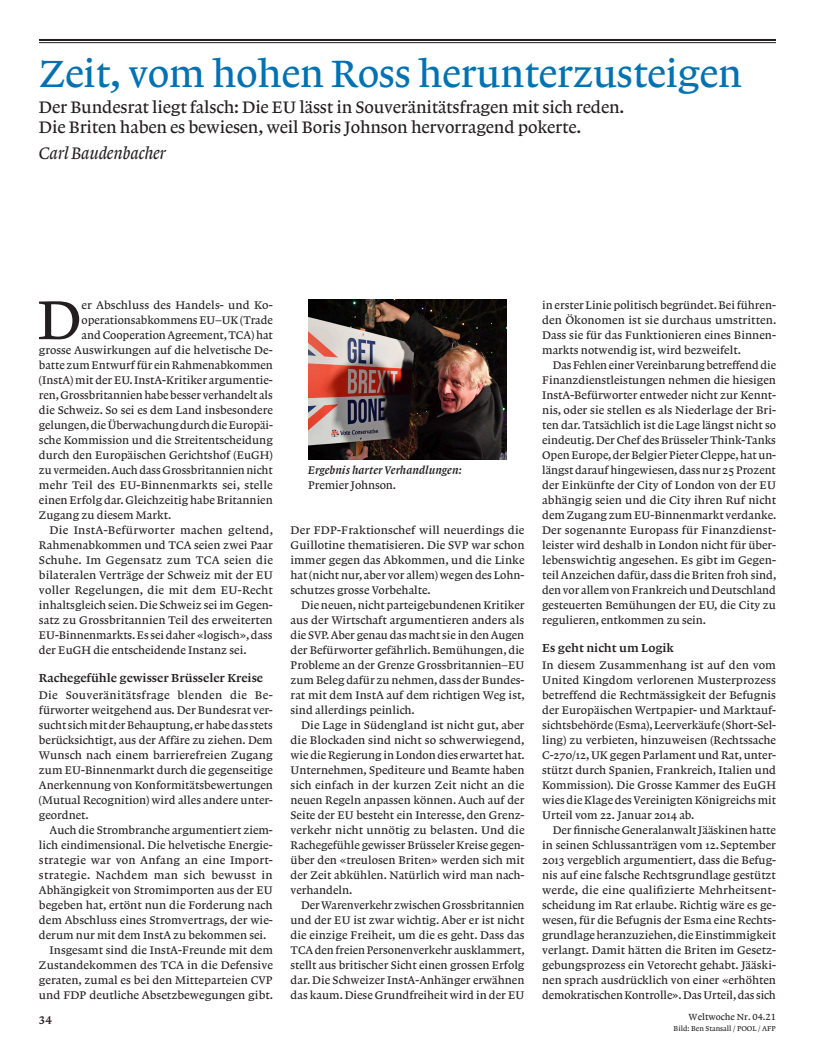
<style>
.page{position:relative;width:815px;height:1063px;background:#fff}
.page>*{position:absolute;margin:0;border:0;box-sizing:border-box;transform-origin:0 0}
.A_LT_OHNE_EZ_INITIAL{font:57.62px "Lexicon No 1 Roman A Txt";color:#231f20}
.B_TIT_GROSS_x04{font:40px "Lexicon No 1 Roman A Tab";letter-spacing:-.01em;color:#0072b2}
.B_UNTERZEILE_GES_14{font:17.5px/20px "Lexicon No 1 Roman A Tab";letter-spacing:-.01em;color:#231f20}
.B_UNTERZEILE_GES_14-2{font:17.5px "Lexicon No 1 Italic A Txt";letter-spacing:-.01em;color:#231f20}
.A_ZWISCHENTITEL_x09{font:12.25px "Lexicon No 1 Roman C Txt";color:#231f20}
.A_LT_MIT_EZ_9_3_x08{font:11.62px/15px "Lexicon No 1 Roman A Txt";color:#231f20;text-align:justify}
.A_LT_OHNE_EZ_x08{font:11.62px/15px "Lexicon No 1 Roman A Txt";color:#231f20;text-align:justify}
.A_LT_OHNE_EZ_INITIAL-2{font:11.62px "Lexicon No 1 Roman A Txt";color:#231f20}
.A_BILDLEGENDE_x11{font:11.62px/15px "Lexicon No 1 Italic C Tab";letter-spacing:.005em;color:#231f20}
.t1{font:11.62px "Lexicon No 1 Roman C Tab";color:#231f20}
.t2{font:9.38px "Lexicon No 1 Roman A Tab";color:#231f20}
._0_CREDITx12{font:7.5px "Lexicon No 1 Roman A Tab";color:#231f20}
.s1{font-family:"Lexicon No 1 Roman A Tab"}
</style>
<div class="page">
<hr style="left:39px;top:39px;width:737px;height:2px;background:#231f20">
<hr style="left:39px;top:42px;width:737px;height:1px;background:#231f20">
<img style="left:308px;top:299px;width:199px;height:160px">
<p class="B_TIT_GROSS_x04" style="left:40px;top:52px;width:704px">Zeit, vom hohen Ross herunterzusteigen</p>
<p class="B_UNTERZEILE_GES_14" style="left:39px;top:97px;width:587px">Der Bundesrat liegt falsch: Die EU lässt in Souveränitätsfragen mit sich reden.<br>Die Briten haben es bewiesen, weil Boris Johnson hervorragend pokerte.</p>
<p class="B_UNTERZEILE_GES_14-2" style="left:39px;top:144px;width:128px">Carl Baudenbacher</p>
<p class="A_LT_OHNE_EZ_INITIAL" style="left:38px;top:288px;width:45px">D</p>
<p class="A_LT_OHNE_EZ_INITIAL-2" style="left:82px;top:299px;width:193px">er Abschluss des Handels- und Ko-</p>
<p class="A_LT_OHNE_EZ_INITIAL-2" style="left:82px;top:314px;width:193px">operationsabkommens EU–UK (Trade</p>
<p class="A_LT_OHNE_EZ_INITIAL-2" style="left:82px;top:329px;width:193px">and Cooperation Agreement, TCA) hat</p>
<p class="A_LT_OHNE_EZ_INITIAL-2" style="left:39px;top:344px;width:235px">grosse Auswirkungen auf die helvetische De-</p>
<p class="A_LT_OHNE_EZ_INITIAL-2" style="left:39px;top:359px;width:235px">batte zum Entwurf für ein Rahmenabkommen</p>
<p class="A_LT_OHNE_EZ_INITIAL-2" style="left:39px;top:374px;width:235px">(InstA) mit der EU. InstA-Kritiker argumentie-</p>
<p class="A_LT_OHNE_EZ_INITIAL-2" style="left:39px;top:389px;width:235px">ren, Grossbritannien habe besser verhandelt als</p>
<p class="A_LT_OHNE_EZ_INITIAL-2" style="left:39px;top:404px;width:235px">die Schweiz. So sei es dem Land insbesondere</p>
<p class="A_LT_OHNE_EZ_INITIAL-2" style="left:39px;top:419px;width:235px">gelungen, die Überwachung durch die Europäi-</p>
<p class="A_LT_OHNE_EZ_INITIAL-2" style="left:39px;top:434px;width:235px">sche Kommission und die Streitentscheidung</p>
<p class="A_LT_OHNE_EZ_INITIAL-2" style="left:39px;top:449px;width:235px">durch den Europäischen Gerichtshof (EuGH)</p>
<p class="A_LT_OHNE_EZ_INITIAL-2" style="left:39px;top:464px;width:235px">zu vermeiden. Auch dass Grossbritannien nicht</p>
<p class="A_LT_OHNE_EZ_INITIAL-2" style="left:39px;top:479px;width:235px">mehr Teil des EU-Binnenmarkts sei, stelle</p>
<p class="A_LT_OHNE_EZ_INITIAL-2" style="left:39px;top:494px;width:235px">einen Erfolg dar. Gleichzeitig habe Britannien</p>
<p class="A_LT_OHNE_EZ_INITIAL-2" style="left:39px;top:509px;width:134px">Zugang zu diesem Markt.</p>
<p class="A_LT_MIT_EZ_9_3_x08" style="left:39px;top:523px;width:236px;text-indent:11px">Die InstA-Befürworter machen geltend, Rahmenabkommen und TCA seien zwei Paar Schuhe. Im Gegensatz zum TCA seien die bilateralen Verträge der Schweiz mit der EU voller Regelungen, die mit dem EU-Recht inhaltsgleich seien. Die Schweiz sei im Gegen&shy;satz zu Grossbritannien Teil des erweiterten EU-Binnenmarkts. Es sei daher «logisch», dass der EuGH die entscheidende Instanz sei.</p>
<p class="A_ZWISCHENTITEL_x09" style="left:39px;top:671px;width:226px">Rachegefühle gewisser Brüsseler Kreise</p>
<p class="A_LT_OHNE_EZ_x08" style="left:39px;top:688px;width:235px">Die Souveränitätsfrage blenden die Be&shy;fürworter weitgehend aus. Der Bundesrat ver&shy;sucht sich mit der Behauptung, er habe das stets berücksichtigt, aus der Affäre zu ziehen. Dem Wunsch nach einem barrierefreien Zugang zum EU-Binnenmarkt durch die gegenseitige Anerkennung von Konformitätsbewertungen (Mutual Recognition) wird alles andere unter&shy;geordnet.</p>
<p class="A_LT_MIT_EZ_9_3_x08" style="left:39px;top:823px;width:235px;text-indent:11px">Auch die Strombranche argumentiert ziem&shy;lich eindimensional. Die helvetische Energie&shy;strategie war von Anfang an eine Import&shy;strategie. Nachdem man sich bewusst in Abhängigkeit von Stromimporten aus der EU begeben hat, ertönt nun die Forderung nach dem Abschluss eines Stromvertrags, der wie&shy;derum nur mit dem InstA zu bekommen sei.</p>
<p class="A_LT_MIT_EZ_9_3_x08" style="left:39px;top:943px;width:236px;text-indent:11px">Insgesamt sind die InstA-Freunde mit dem Zustandekommen des TCA in die Defensive geraten, zumal es bei den Mitteparteien CVP und FDP deutliche Absetzbewegungen gibt.</p>
<p class="t1" style="left:39px;top:1014px;width:14px">34</p>
<p class="A_BILDLEGENDE_x11" style="left:308px;top:463px;width:155px">Ergebnis harter Verhandlungen:<br><span class="s1">Premier Johnson.</span></p>
<p class="A_LT_MIT_EZ_9_3_x08" style="left:291px;top:523px;width:236px">Der FDP-Fraktionschef will neuerdings die Guillotine thematisieren. Die SVP war schon immer gegen das Abkommen, und die Linke hat (nicht nur, aber vor allem) wegen des Lohn&shy;schutzes grosse Vorbehalte.</p>
<p class="A_LT_MIT_EZ_9_3_x08" style="left:291px;top:598px;width:236px;text-indent:11px">Die neuen, nicht parteigebundenen Kritiker aus der Wirtschaft argumentieren anders als die SVP. Aber genau das macht sie in den Augen der Befürworter gefährlich. Bemühungen, die Probleme an der Grenze Grossbritannien–EU zum Beleg dafür zu nehmen, dass der Bundes&shy;rat mit dem InstA auf dem richtigen Weg ist, sind allerdings peinlich.</p>
<p class="A_LT_MIT_EZ_9_3_x08" style="left:291px;top:718px;width:236px;text-indent:11px">Die Lage in Südengland ist nicht gut, aber die Blockaden sind nicht so schwerwiegend, wie die Regierung in London dies erwartet hat.<br>Unternehmen, Spediteure und Beamte haben sich einfach in der kurzen Zeit nicht an die neuen Regeln anpassen können. Auch auf der Seite der EU besteht ein Interesse, den Grenz&shy;verkehr nicht unnötig zu belasten. Und die Rachegefühle gewisser Brüsseler Kreise gegen&shy;über den «treulosen Briten» werden sich mit der Zeit abkühlen. Natürlich wird man nach&shy;verhandeln.</p>
<p class="A_LT_MIT_EZ_9_3_x08" style="left:291px;top:898px;width:236px;text-indent:11px">Der Warenverkehr zwischen Grossbritannien und der EU ist zwar wichtig. Aber er ist nicht die einzige Freiheit, um die es geht. Dass das TCA den freien Personenverkehr ausklammert, stellt aus britischer Sicht einen grossen Erfolg dar. Die Schweizer InstA-Anhänger erwähnen das kaum. Diese Grundfreiheit wird in der EU</p>
<p class="A_LT_MIT_EZ_9_3_x08" style="left:542px;top:298px;width:236px">in erster Linie politisch begründet. Bei führen&shy;den Ökonomen ist sie durchaus umstritten.<br>Dass sie für das Funktionieren eines Binnen&shy;markts notwendig ist, wird bezweifelt.</p>
<p class="A_LT_MIT_EZ_9_3_x08" style="left:542px;top:358px;width:236px;text-indent:11px">Das Fehlen einer Vereinbarung betreffend die Finanzdienstleistungen nehmen die hiesigen InstA-Befürworter entweder nicht zur Kennt&shy;nis, oder sie stellen es als Niederlage der Bri&shy;ten dar. Tatsächlich ist die Lage längst nicht so eindeutig. Der Chef des Brüsseler Think-Tanks Open Europe, der Belgier Pieter Cleppe, hat un&shy;längst darauf hingewiesen, dass nur 25 Prozent der Einkünfte der City of London von der EU abhängig seien und die City ihren Ruf nicht dem Zugang zum EU-Binnenmarkt verdanke.<br>Der sogenannte Europass für Finanzdienst&shy;leister wird deshalb in London nicht für über&shy;lebenswichtig angesehen. Es gibt im Gegen&shy;teil Anzeichen dafür, dass die Briten froh sind, den vor allem von Frankreich und Deutschland gesteuerten Bemühungen der EU, die City zu regulieren, entkommen zu sein.</p>
<p class="A_ZWISCHENTITEL_x09" style="left:542px;top:641px;width:133px">Es geht nicht um Logik</p>
<p class="A_LT_OHNE_EZ_x08" style="left:542px;top:658px;width:235px">In diesem Zusammenhang ist auf den vom United Kingdom verlorenen Musterprozess betreffend die Rechtmässigkeit der Befugnis der Europäischen Wertpapier- und Marktauf&shy;sichtsbehörde (Esma), Leerverkäufe (Short-Sel&shy;ling) zu verbieten, hinzuweisen (Rechtssache C-270/12, UK gegen Parlament und Rat, unter&shy;stützt durch Spanien, Frankreich, Italien und Kommission). Die Grosse Kammer des EuGH wies die Klage des Vereinigten Königreichs mit Urteil vom 22. Januar 2014 ab.</p>
<p class="A_LT_MIT_EZ_9_3_x08" style="left:542px;top:823px;width:235px;text-indent:11px">Der finnische Generalanwalt Jääskinen hatte in seinen Schlussanträgen vom 12.September 2013 vergeblich argumentiert, dass die Befug&shy;nis auf eine falsche Rechtsgrundlage gestützt werde, die eine qualifizierte Mehrheitsent&shy;scheidung im Rat erlaube. Richtig wäre es ge&shy;wesen, für die Befugnis der Esma eine Rechts&shy;grundlage heranzuziehen, die Einstimmigkeit verlangt. Damit hätten die Briten im Gesetz&shy;gebungsprozess ein Vetorecht gehabt. Jääski&shy;nen sprach ausdrücklich von einer «erhöhten demokratischen Kontrolle». Das Urteil, das sich</p>
<p class="t2" style="left:689px;top:1012px;width:89px">Weltwoche Nr. 04.21</p>
<p class="_0_CREDITx12" style="left:674px;top:1024px;width:104px">Bild: Ben Stansall / POOL / AFP</p>
</div>
